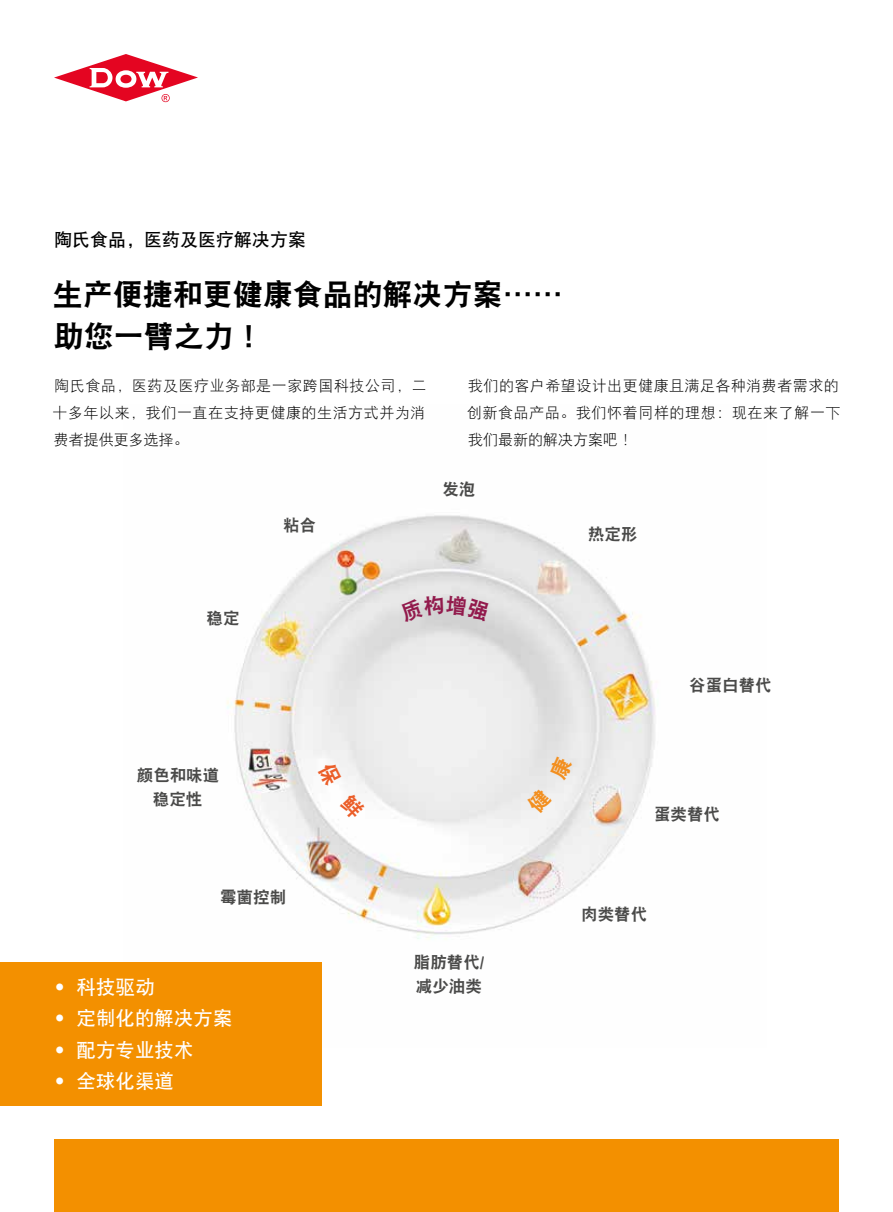
<style>
.page{position:relative;width:893px;height:1212px;background:#fff}
.page>*{position:absolute;margin:0;border:0;box-sizing:border-box;transform-origin:0 0}
.t1{font:30px/42px "DFP Hei W9";color:#000}
.t2{font:19.5px "DFP Hei W7";color:#fff}
.t3{font:18px "DFP Hei W7";color:#000}
.t4{font:16.5px/24px "DFP Hei W9";color:#4a4a49;text-align:center}
.t5{font:15px/27px "DFP Hei W3";letter-spacing:.035em;color:#000;text-align:justify}
.s1{font-family:"Dow Corporate";font-weight:700;font-size:21px}
</style>
<div class="page">
<svg style="left:54px;top:54px;width:144px;height:48px"></svg>
<img style="left:227px;top:515px;width:428px;height:425px">
<div style="left:54px;top:1140px;width:785px;height:72px;background:#f39000"></div>
<div style="left:0;top:962px;width:322px;height:144px;background:#f39000"></div>
<svg style="left:399px;top:594px;width:91px;height:29px;background:#dadada"></svg>
<svg style="left:317px;top:760px;width:26px;height:26px"></svg>
<svg style="left:338px;top:792px;width:28px;height:28px"></svg>
<svg style="left:525px;top:787px;width:27px;height:28px"></svg>
<svg style="left:548px;top:755px;width:26px;height:26px"></svg>
<p class="t3" style="left:54px;top:230px;width:253px">陶氏食品，医药及医疗解决方案</p>
<h1 class="t1" style="left:53px;top:273px;width:512px">生产便捷和更健康食品的解决方案……助您一臂之力！</h1>
<p class="t5" style="left:52px;top:372px;width:376px">陶氏食品，医药及医疗业务部是一家跨国科技公司，二十多年以来，我们一直在支持更健康的生活方式并为消费者提供更多选择。</p>
<p class="t5" style="left:467px;top:372px;width:375px;text-align:left">我们的客户希望设计出更健康且满足各种消费者需求的创新食品产品。我们怀着同样的理想：现在来了解一下我们最新的解决方案吧！</p>
<p class="t4" style="left:206px;top:606px;width:34px">稳定</p>
<p class="t4" style="left:283px;top:513px;width:34px">粘合</p>
<p class="t4" style="left:137px;top:762px;width:84px">颜色和味道稳定性</p>
<p class="t4" style="left:220px;top:885px;width:67px">霉菌控制</p>
<h2 class="t2" style="left:55px;top:977px;width:101px"><span class="s1">•</span> 科技驱动</h2>
<h2 class="t2" style="left:55px;top:1008px;width:179px"><span class="s1">•</span> 定制化的解决方案</h2>
<h2 class="t2" style="left:55px;top:1040px;width:140px"><span class="s1">•</span> 配方专业技术</h2>
<h2 class="t2" style="left:55px;top:1071px;width:120px"><span class="s1">•</span> 全球化渠道</h2>
<p class="t4" style="left:442px;top:477px;width:34px">发泡</p>
<p class="t4" style="left:414px;top:950px;width:72px;text-align:left">脂肪替代/减少油类</p>
<p class="t4" style="left:588px;top:522px;width:51px">热定形</p>
<p class="t4" style="left:689px;top:673px;width:84px">谷蛋白替代</p>
<p class="t4" style="left:654px;top:802px;width:67px">蛋类替代</p>
<p class="t4" style="left:581px;top:902px;width:67px">肉类替代</p>
</div>
